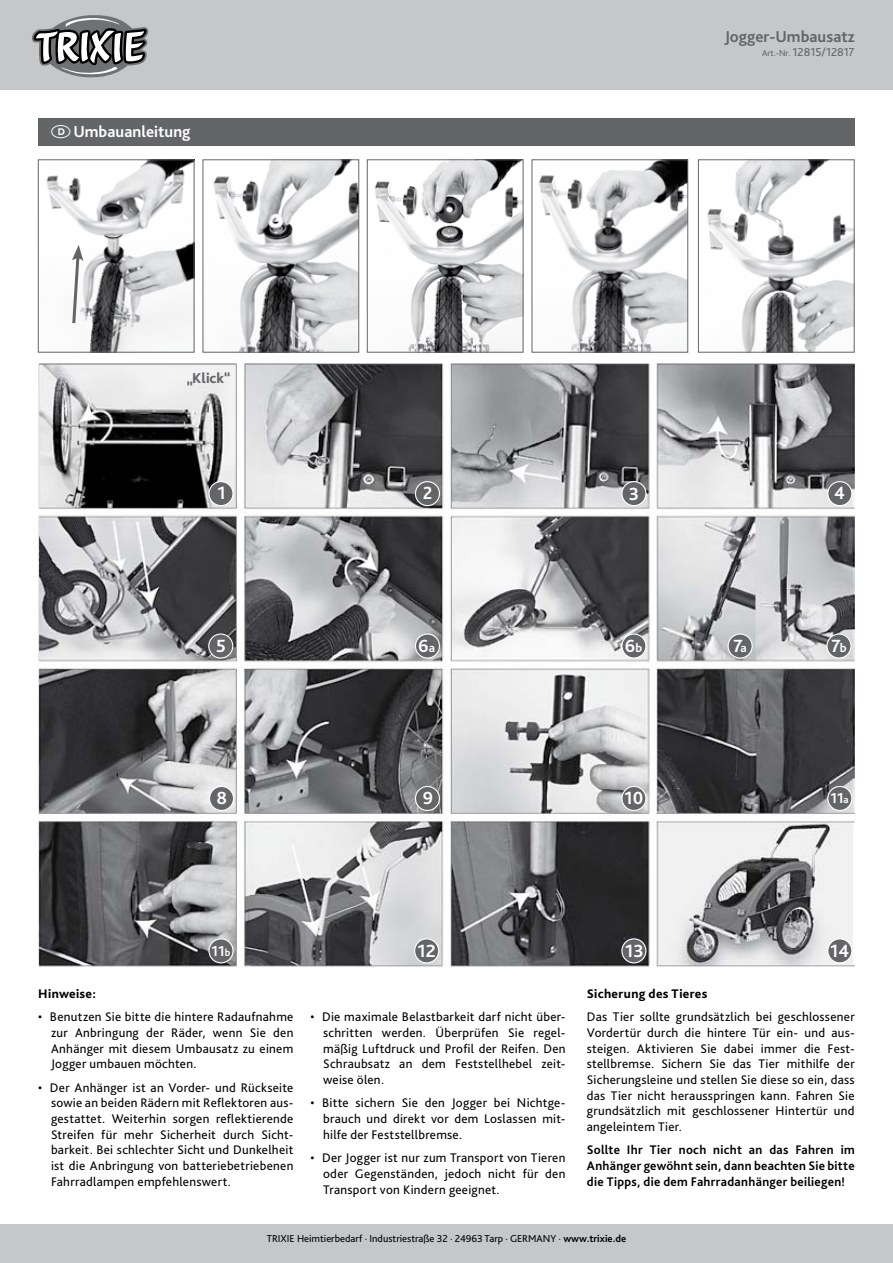
<style>
.page{position:relative;width:893px;height:1263px;background:#fff}
.page>*{position:absolute;margin:0;border:0;box-sizing:border-box;transform-origin:0 0}
.t1{font:700 18.6px "Bliss Pro";color:#fff}
.t2{font:700 18.6px "Bliss Pro";color:#fff;scale:.91 1}
.t3{font:700 16.5px "Bliss Pro";color:#646567}
.t4{font:700 16.5px "Bliss Pro";color:#fff}
.t5{font:800 15px "Bliss Pro";color:#646567}
.t6{font:700 15px "Bliss Pro";color:#fff}
.t7{font:13.05px/15.6px "Bliss Pro";letter-spacing:.02em;color:#000;text-align:justify}
.t8{font:700 13.05px/15.6px "Bliss Pro";letter-spacing:.025em;color:#000;text-align:justify}
.t9{font:800 13.05px "Bliss Pro";letter-spacing:.025em;color:#000}
.t10{font:12px "Bliss Pro";color:#646567}
.t11{font:10.5px "Bliss Pro";color:#000}
.s1{font-size:9px}
.s2{font-size:12.9px}
.s3{font-size:10.5px}
.s4{font-weight:700}
</style>
<div class="page">
<div style="left:0;top:0;width:893px;height:89px;background:#c6c7c8"></div>
<div style="left:0;top:1225px;width:893px;height:38px;background:#c6c7c8"></div>
<svg style="left:32px;top:15px;width:116px;height:63px"></svg>
<div style="left:38px;top:118px;width:817px;height:28px;background:#646567"></div>
<img style="left:45px;top:161px;width:147px;height:190px">
<div style="left:38px;top:159px;width:156px;height:194px;border:1px solid #646567"></div>
<img style="left:213px;top:161px;width:144px;height:190px">
<div style="left:203px;top:159px;width:156px;height:194px;border:1px solid #646567"></div>
<img style="left:538px;top:161px;width:148px;height:190px">
<div style="left:532px;top:159px;width:156px;height:194px;border:1px solid #646567"></div>
<img style="left:374px;top:161px;width:147px;height:190px">
<div style="left:367px;top:159px;width:156px;height:194px;border:1px solid #646567"></div>
<img style="left:707px;top:161px;width:146px;height:190px">
<div style="left:698px;top:159px;width:157px;height:194px;border:1px solid #646567"></div>
<svg style="left:71px;top:245px;width:12px;height:81px"></svg>
<img style="left:38px;top:364px;width:817px;height:604px">
<div style="left:209px;top:482px;width:24px;height:24px;background:#646567;border-radius:50%"></div>
<div style="left:208px;top:481px;width:26px;height:25px;border:1px solid #fff;border-radius:50%"></div>
<div style="left:415px;top:482px;width:24px;height:24px;background:#646567;border-radius:50%"></div>
<div style="left:415px;top:481px;width:25px;height:25px;border:1px solid #fff;border-radius:50%"></div>
<div style="left:622px;top:482px;width:24px;height:24px;background:#646567;border-radius:50%"></div>
<div style="left:621px;top:481px;width:25px;height:25px;border:1px solid #fff;border-radius:50%"></div>
<div style="left:828px;top:482px;width:24px;height:24px;background:#646567;border-radius:50%"></div>
<div style="left:827px;top:481px;width:25px;height:25px;border:1px solid #fff;border-radius:50%"></div>
<div style="left:209px;top:634px;width:24px;height:24px;background:#646567;border-radius:50%"></div>
<div style="left:208px;top:633px;width:25px;height:26px;border:1px solid #fff;border-radius:50%"></div>
<div style="left:827px;top:634px;width:24px;height:24px;background:#646567;border-radius:50%"></div>
<div style="left:826px;top:633px;width:25px;height:26px;border:1px solid #fff;border-radius:50%"></div>
<div style="left:728px;top:634px;width:24px;height:24px;background:#646567;border-radius:50%"></div>
<div style="left:727px;top:633px;width:26px;height:26px;border:1px solid #fff;border-radius:50%"></div>
<div style="left:210px;top:786px;width:24px;height:24px;background:#646567;border-radius:50%"></div>
<div style="left:209px;top:786px;width:25px;height:25px;border:1px solid #fff;border-radius:50%"></div>
<div style="left:415px;top:786px;width:24px;height:24px;background:#646567;border-radius:50%"></div>
<div style="left:415px;top:786px;width:25px;height:25px;border:1px solid #fff;border-radius:50%"></div>
<div style="left:622px;top:786px;width:24px;height:24px;background:#646567;border-radius:50%"></div>
<div style="left:621px;top:786px;width:25px;height:25px;border:1px solid #fff;border-radius:50%"></div>
<div style="left:828px;top:786px;width:24px;height:24px;background:#646567;border-radius:50%"></div>
<div style="left:827px;top:786px;width:25px;height:25px;border:1px solid #fff;border-radius:50%"></div>
<div style="left:622px;top:939px;width:24px;height:24px;background:#646567;border-radius:50%"></div>
<div style="left:621px;top:938px;width:25px;height:25px;border:1px solid #fff;border-radius:50%"></div>
<div style="left:415px;top:939px;width:24px;height:24px;background:#646567;border-radius:50%"></div>
<div style="left:414px;top:938px;width:25px;height:25px;border:1px solid #fff;border-radius:50%"></div>
<div style="left:828px;top:939px;width:24px;height:24px;background:#646567;border-radius:50%"></div>
<div style="left:827px;top:938px;width:25px;height:25px;border:1px solid #fff;border-radius:50%"></div>
<div style="left:415px;top:634px;width:24px;height:24px;background:#646567;border-radius:50%"></div>
<div style="left:415px;top:633px;width:25px;height:26px;border:1px solid #fff;border-radius:50%"></div>
<div style="left:622px;top:634px;width:24px;height:24px;background:#646567;border-radius:50%"></div>
<div style="left:621px;top:633px;width:25px;height:26px;border:1px solid #fff;border-radius:50%"></div>
<div style="left:209px;top:939px;width:24px;height:24px;background:#646567;border-radius:50%"></div>
<div style="left:208px;top:938px;width:26px;height:25px;border:1px solid #fff;border-radius:50%"></div>
<p class="t4" style="left:73px;top:121px;width:119px">Umbauanleitung</p>
<p class="t5" style="left:186px;top:368px;width:46px">„Klick“</p>
<p class="t3" style="left:725px;top:26px;width:131px">Jogger-Umbausatz</p>
<p class="t10" style="left:762px;top:45px;width:94px"><span class="s1">Art.-Nr.</span> 12815/12817</p>
<h1 class="t1" style="left:217px;top:481px;width:10px">1</h1>
<h1 class="t2" style="left:423px;top:482px;width:11px">2</h1>
<h1 class="t1" style="left:629px;top:482px;width:12px">3</h1>
<h1 class="t1" style="left:834px;top:481px;width:12px">4</h1>
<h1 class="t1" style="left:418px;top:634px;width:18px">6<span class="s2">a</span></h1>
<h1 class="t1" style="left:625px;top:634px;width:19px">6<span class="s2">b</span></h1>
<h1 class="t1" style="left:216px;top:634px;width:11px">5</h1>
<h1 class="t1" style="left:733px;top:634px;width:15px">7<span class="s2">a</span></h1>
<h1 class="t1" style="left:831px;top:634px;width:17px">7<span class="s2">b</span></h1>
<h1 class="t1" style="left:216px;top:786px;width:12px">8</h1>
<h1 class="t1" style="left:423px;top:786px;width:12px">9</h1>
<h1 class="t1" style="left:625px;top:787px;width:20px">10</h1>
<p class="t6" style="left:831px;top:789px;width:20px">11<span class="s3">a</span></p>
<p class="t6" style="left:211px;top:941px;width:20px">11<span class="s3">b</span></p>
<p class="t9" style="left:38px;top:985px;width:59px">Hinweise:</p>
<p class="t7" style="left:51px;top:1009px;width:244px;text-indent:-13px">• Benutzen Sie bitte die hintere Radaufnahme zur Anbringung der Räder, wenn Sie den Anhänger mit diesem Umbausatz zu einem Jogger umbauen möchten.</p>
<p class="t7" style="left:51px;top:1079px;width:244px;text-indent:-13px">• Der Anhänger ist an Vorder- und Rückseite sowie an beiden Rädern mit Reflektoren aus&shy;gestattet. Weiterhin sorgen reflektierende Streifen für mehr Sicherheit durch Sicht&shy;barkeit. Bei schlechter Sicht und Dunkelheit ist die Anbringung von batteriebetriebenen Fahrradlampen empfehlenswert.</p>
<h1 class="t1" style="left:418px;top:939px;width:20px">12</h1>
<h1 class="t1" style="left:625px;top:939px;width:20px">13</h1>
<h1 class="t1" style="left:830px;top:939px;width:21px">14</h1>
<p class="t7" style="left:323px;top:1009px;width:244px;text-indent:-13px">• Die maximale Belastbarkeit darf nicht über&shy;schritten werden. Überprüfen Sie regel&shy;mäßig Luftdruck und Profil der Reifen. Den Schraubsatz an dem Feststellhebel zeit&shy;weise ölen.</p>
<p class="t7" style="left:323px;top:1095px;width:244px;text-indent:-13px">• Bitte sichern Sie den Jogger bei Nichtge&shy;brauch und direkt vor dem Loslassen mit&shy;hilfe der Feststellbremse.</p>
<p class="t7" style="left:323px;top:1150px;width:244px;text-indent:-13px">• Der Jogger ist nur zum Transport von Tieren oder Gegenständen, jedoch nicht für den Transport von Kindern geeignet.</p>
<p class="t9" style="left:587px;top:985px;width:122px">Sicherung des Tieres</p>
<p class="t7" style="left:587px;top:1009px;width:269px">Das Tier sollte grundsätzlich bei geschlossener Vordertür durch die hintere Tür ein- und aus&shy;steigen. Aktivieren Sie dabei immer die Fest&shy;stellbremse. Sichern Sie das Tier mithilfe der Sicherungsleine und stellen Sie diese so ein, dass das Tier nicht herausspringen kann. Fahren Sie grundsätzlich mit geschlossener Hintertür und angeleintem Tier.</p>
<p class="t8" style="left:587px;top:1142px;width:269px">Sollte Ihr Tier noch nicht an das Fahren im Anhänger gewöhnt sein, dann beachten Sie bitte die Tipps, die dem Fahrradanhänger beiliegen!</p>
<p class="t11" style="left:267px;top:1231px;width:361px">TRIXIE Heimtierbedarf · Industriestraße 32 · 24963 Tarp · GERMANY · <span class="s4">www.trixie.de</span></p>
</div>
